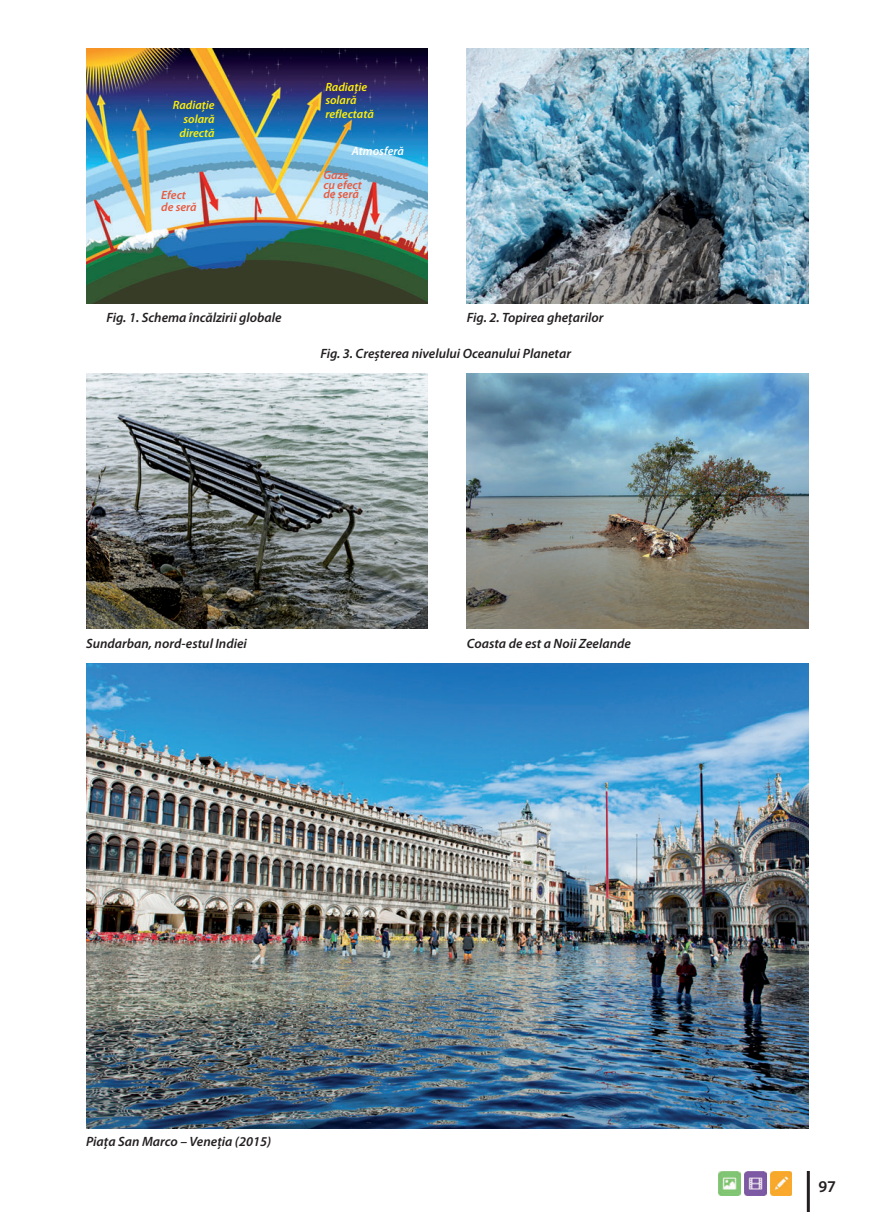
<style>
.page{position:relative;width:893px;height:1212px;background:#fff}
.page>*{position:absolute;margin:0;border:0;box-sizing:border-box;transform-origin:0 0}
.t1{font:600 16.5px "Myriad Pro";color:#231f20}
.t2{font:italic 600 13.5px "Myriad Pro";color:#231f20}
.t3{font:italic 600 12px/14.1px "Myriad Pro";color:#feef0a;text-align:right}
.t4{font:italic 600 12px/9.8px "Myriad Pro";color:#e75a41}
.t5{font:italic 600 12px "Myriad Pro";color:#fff}
</style>
<div class="page">
<hr style="left:806px;top:1171px;width:3px;height:41px;background:#231f20">
<img style="left:770px;top:1172px;width:22px;height:23px">
<img style="left:719px;top:1172px;width:21px;height:23px">
<img style="left:744px;top:1172px;width:22px;height:23px">
<img style="left:86px;top:48px;width:341px;height:255px">
<img style="left:86px;top:374px;width:341px;height:255px">
<img style="left:467px;top:48px;width:341px;height:255px">
<img style="left:467px;top:374px;width:341px;height:255px">
<img style="left:86px;top:663px;width:722px;height:465px">
<p class="t3" style="left:173px;top:99px;width:43px">Radiație solară directă</p>
<p class="t4" style="left:161px;top:190px;width:37px;line-height:12px">Efect de seră</p>
<p class="t3" style="left:325px;top:81px;width:50px;line-height:13.5px;text-align:left">Radiație solară reflectată</p>
<p class="t5" style="left:352px;top:146px;width:54px">Atmosferă</p>
<p class="t4" style="left:323px;top:171px;width:40px">Gaze cu efect de seră</p>
<p class="t2" style="left:106px;top:312px;width:177px">Fig. 1. Schema încălzirii globale</p>
<p class="t2" style="left:467px;top:312px;width:138px">Fig. 2. Topirea ghețarilor</p>
<p class="t2" style="left:320px;top:349px;width:252px">Fig. 3. Creșterea nivelului Oceanului Planetar</p>
<p class="t2" style="left:86px;top:638px;width:162px">Sundarban, nord-estul Indiei</p>
<p class="t2" style="left:467px;top:638px;width:166px">Coasta de est a Noii Zeelande</p>
<p class="t2" style="left:86px;top:1137px;width:186px">Piața San Marco – Veneția (2015)</p>
<p class="t1" style="left:818px;top:1180px;width:19px">97</p>
</div>
